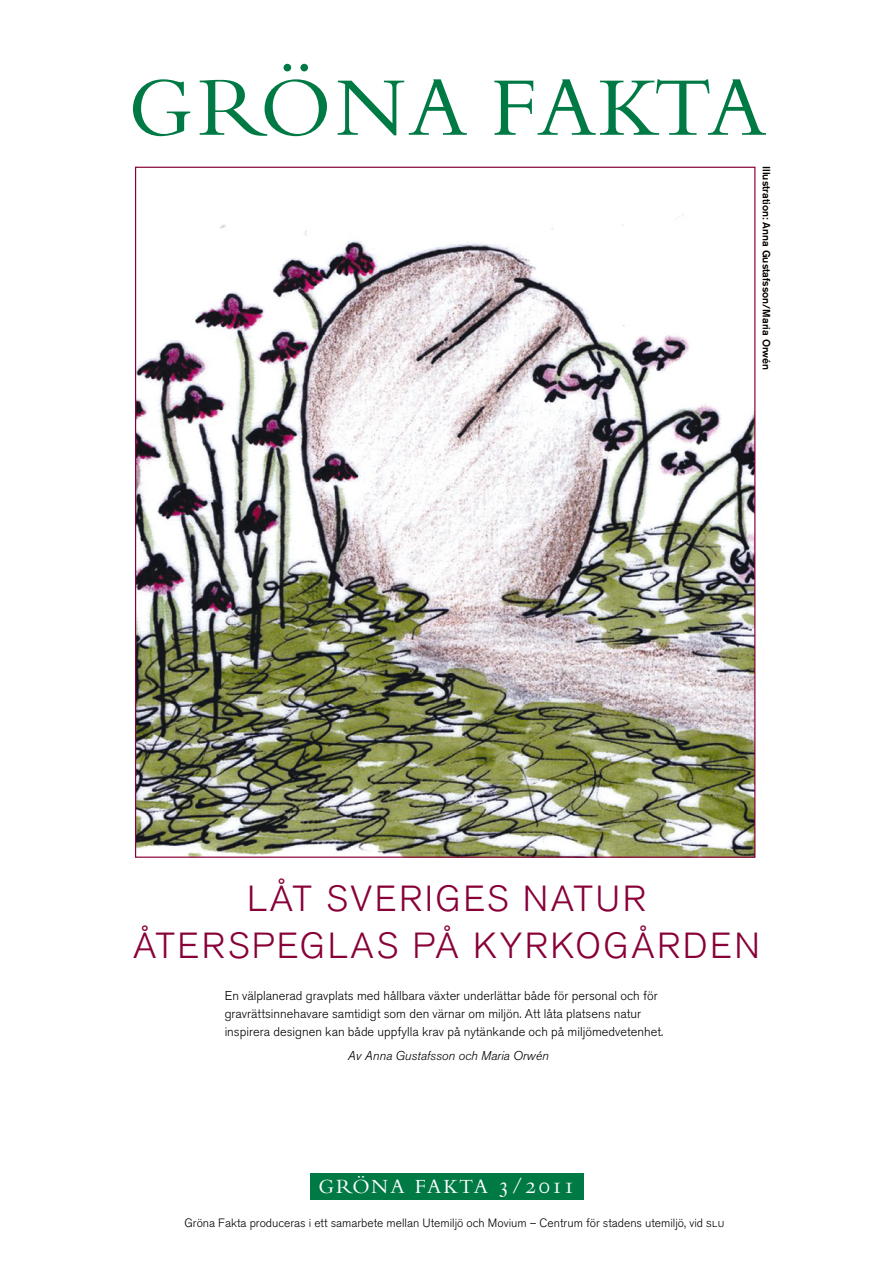
<style>
.page{position:relative;width:893px;height:1263px;background:#fff}
.page>*{position:absolute;margin:0;border:0;box-sizing:border-box;transform-origin:0 0}
.t1{font:87px "Bembo";letter-spacing:.015em;color:#007a45}
.t2{font:300 36px/46.5px "Akzidenz Grotesk BQ";letter-spacing:.07em;color:#880038;text-align:center}
.t3{font:21px "Bembo";letter-spacing:.065em;color:#fff}
.t4{font:300 12.75px/18px "Akzidenz Grotesk BQ";color:#000}
.t5{font:italic 300 12.75px "Akzidenz Grotesk BQ";color:#000}
.t6{font:300 12px "Akzidenz Grotesk BQ";color:#000}
.t7{font:500 10.5px "Akzidenz Grotesk BQ";color:#000}
.s1{font-family:"Bembo SC";font-size:24px}
.s2{font-family:"Akzidenz Grotesk BQ Light SC";font-weight:400}
</style>
<div class="page">
<div style="left:310px;top:1173px;width:274px;height:26px;background:#007a45"></div>
<img style="left:137px;top:214px;width:616px;height:642px">
<h1 class="t1" style="left:128px;top:57px;width:640px">GRÖNA FAKTA</h1>
<p class="t7" style="left:773px;top:166px;width:205px;rotate:90deg">Illustration: Anna Gustafsson/Maria Orwén</p>
<h2 class="t2" style="left:133px;top:876px;width:628px">LÅT SVERIGES NATUR<br>ÅTERSPEGLAS PÅ KYRKOGÅRDEN</h2>
<p class="t4" style="left:225px;top:987px;width:440px">En välplanerad gravplats med hållbara växter underlättar både för personal och för gravrättsinnehavare samtidigt som den värnar om miljön. Att låta platsens natur inspirera designen kan både uppfylla krav på nytänkande och på miljömedvetenhet.</p>
<p class="t5" style="left:348px;top:1049px;width:202px">Av Anna Gustafsson och Maria Orwén</p>
<h3 class="t3" style="left:319px;top:1174px;width:257px">GRÖNA FAKTA <span class="s1">3/2011</span></h3>
<p class="t6" style="left:184px;top:1216px;width:541px">Gröna Fakta produceras i ett samarbete mellan Utemiljö och Movium – Centrum för stadens utemiljö, vid <span class="s2">slu</span></p>
</div>
